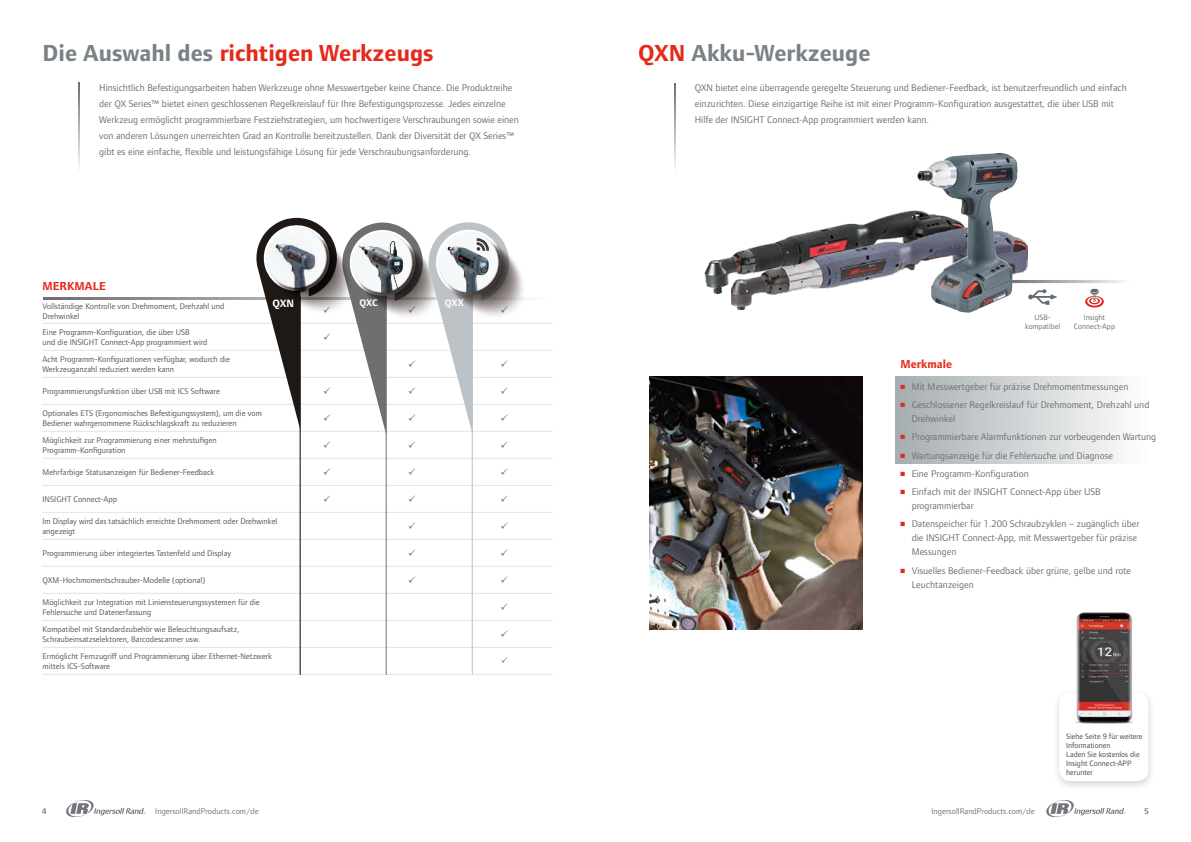
<style>
.page{position:relative;width:1191px;height:842px;background:#fff}
.page>*{position:absolute;margin:0;border:0;box-sizing:border-box;transform-origin:0 0}
.t1{font:700 24px "Foundry Form Sans";color:#e52a1b}
.t2{font:700 24px "Foundry Form Sans";color:#7b8286}
.t3{font:700 12px "Foundry Form Sans";color:#e52a1b}
.t4{font:700 11px "Foundry Form Sans";color:#fff}
.t5{font:10px/16px "Foundry Form Sans";color:#706f6f}
.t6{font:700 10px "Foundry Form Sans";letter-spacing:-.02em;color:#fff}
.t7{font:8.5px/10px "Foundry Form Sans";color:#575756}
.t8{font:8.5px "Foundry Form Sans";color:#75767c}
.t9{font:600 8.5px "Foundry Form Sans";color:#75767c}
.t10{font:8px/9px "Foundry Form Sans";color:#4a4a49}
.t11{font:8px/9px "Foundry Form Sans";color:#706f6f;text-align:center}
.s1{color:#7b8286}
.s2{color:#e52a1b}
</style>
<div class="page">
<svg style="left:66px;top:800px;width:79px;height:18px"></svg>
<svg style="left:1046px;top:800px;width:79px;height:18px"></svg>
<div style="left:895px;top:377px;width:253px;height:87px;background:linear-gradient(to right,#a6adb0,#fdfdfe)"></div>
<div style="left:1008px;top:280px;width:123px;height:3px;background:#706f6f;border:1px solid #706f6f"></div>
<svg style="left:43px;top:297px;width:429px;height:377px"></svg>
<hr style="left:43px;top:323px;width:243px;height:1px;background:#e3e3e3">
<hr style="left:456px;top:323px;width:97px;height:1px;background:#e3e3e3">
<hr style="left:43px;top:350px;width:243px;height:1px;background:#e3e3e3">
<hr style="left:456px;top:350px;width:97px;height:1px;background:#e3e3e3">
<hr style="left:43px;top:377px;width:243px;height:1px;background:#e3e3e3">
<hr style="left:456px;top:377px;width:97px;height:1px;background:#e3e3e3">
<hr style="left:43px;top:404px;width:243px;height:1px;background:#e3e3e3">
<hr style="left:456px;top:404px;width:97px;height:1px;background:#e3e3e3">
<hr style="left:43px;top:431px;width:243px;height:1px;background:#e3e3e3">
<hr style="left:456px;top:431px;width:97px;height:1px;background:#e3e3e3">
<hr style="left:43px;top:458px;width:243px;height:1px;background:#e3e3e3">
<hr style="left:286px;top:458px;width:82px;height:1px;background:#e3e3e3">
<hr style="left:368px;top:458px;width:88px;height:1px;background:#e3e3e3">
<hr style="left:456px;top:458px;width:97px;height:1px;background:#e3e3e3">
<hr style="left:43px;top:485px;width:243px;height:1px;background:#e3e3e3">
<hr style="left:286px;top:485px;width:82px;height:1px;background:#e3e3e3">
<hr style="left:368px;top:485px;width:88px;height:1px;background:#e3e3e3">
<hr style="left:456px;top:485px;width:97px;height:1px;background:#e3e3e3">
<hr style="left:43px;top:512px;width:243px;height:1px;background:#e3e3e3">
<hr style="left:286px;top:512px;width:82px;height:1px;background:#e3e3e3">
<hr style="left:368px;top:512px;width:88px;height:1px;background:#e3e3e3">
<hr style="left:456px;top:512px;width:97px;height:1px;background:#e3e3e3">
<hr style="left:43px;top:539px;width:243px;height:1px;background:#e3e3e3">
<hr style="left:286px;top:539px;width:82px;height:1px;background:#e3e3e3">
<hr style="left:368px;top:539px;width:88px;height:1px;background:#e3e3e3">
<hr style="left:456px;top:539px;width:97px;height:1px;background:#e3e3e3">
<hr style="left:43px;top:566px;width:243px;height:1px;background:#e3e3e3">
<hr style="left:286px;top:566px;width:82px;height:1px;background:#e3e3e3">
<hr style="left:368px;top:566px;width:88px;height:1px;background:#e3e3e3">
<hr style="left:456px;top:566px;width:97px;height:1px;background:#e3e3e3">
<hr style="left:43px;top:593px;width:243px;height:1px;background:#e3e3e3">
<hr style="left:286px;top:593px;width:82px;height:1px;background:#e3e3e3">
<hr style="left:368px;top:593px;width:88px;height:1px;background:#e3e3e3">
<hr style="left:456px;top:593px;width:97px;height:1px;background:#e3e3e3">
<hr style="left:43px;top:620px;width:243px;height:1px;background:#e3e3e3">
<hr style="left:286px;top:620px;width:82px;height:1px;background:#e3e3e3">
<hr style="left:368px;top:620px;width:88px;height:1px;background:#e3e3e3">
<hr style="left:456px;top:620px;width:97px;height:1px;background:#e3e3e3">
<hr style="left:43px;top:647px;width:243px;height:1px;background:#e3e3e3">
<hr style="left:286px;top:647px;width:82px;height:1px;background:#e3e3e3">
<hr style="left:368px;top:647px;width:88px;height:1px;background:#e3e3e3">
<hr style="left:456px;top:647px;width:97px;height:1px;background:#e3e3e3">
<hr style="left:43px;top:674px;width:243px;height:1px;background:#e3e3e3">
<hr style="left:286px;top:674px;width:82px;height:1px;background:#e3e3e3">
<hr style="left:368px;top:674px;width:88px;height:1px;background:#e3e3e3">
<hr style="left:456px;top:674px;width:97px;height:1px;background:#e3e3e3">
<hr style="left:79px;top:83px;width:1px;height:89px;background:#706f6f">
<img style="left:704px;top:210px;width:213px;height:91px">
<img style="left:732px;top:227px;width:295px;height:82px">
<img style="left:917px;top:153px;width:100px;height:160px">
<img style="left:649px;top:377px;width:213px;height:252px">
<hr style="left:43px;top:298px;width:510px;height:2px;background:#706f6f">
<hr style="left:300px;top:296px;width:1px;height:379px;background:#000">
<hr style="left:386px;top:296px;width:1px;height:379px;background:#747173">
<hr style="left:472px;top:295px;width:1px;height:379px;background:#bcc1c7">
<hr style="left:674px;top:83px;width:2px;height:90px;background:#706f6f">
<svg style="left:1083px;top:287px;width:22px;height:22px"></svg>
<svg style="left:1085px;top:289px;width:18px;height:18px"></svg>
<svg style="left:1028px;top:289px;width:29px;height:16px"></svg>
<div style="left:1052px;top:689px;width:103px;height:102px;background:#000;opacity:.17"></div>
<div style="left:1059px;top:692px;width:89px;height:89px;background:#fff;border-radius:11px"></div>
<img style="left:1061px;top:612px;width:84px;height:112px">
<svg style="left:256px;top:217px;width:272px;height:218px"></svg>
<svg style="left:324px;top:441px;width:6px;height:6px"></svg>
<svg style="left:409px;top:441px;width:6px;height:6px"></svg>
<svg style="left:324px;top:468px;width:6px;height:6px"></svg>
<svg style="left:409px;top:468px;width:6px;height:6px"></svg>
<svg style="left:324px;top:495px;width:6px;height:6px"></svg>
<svg style="left:409px;top:495px;width:6px;height:6px"></svg>
<svg style="left:409px;top:522px;width:6px;height:6px"></svg>
<svg style="left:409px;top:549px;width:6px;height:6px"></svg>
<svg style="left:409px;top:576px;width:6px;height:6px"></svg>
<h1 class="t1" style="left:43px;top:38px;width:392px"><span class="s1">Die Auswahl des</span> richtigen Werkzeugs</h1>
<p class="t5" style="left:99px;top:79px;width:421px">Hinsichtlich Befestigungsarbeiten haben Werkzeuge ohne Messwertgeber keine Chance. Die Produktreihe der QX Series™ bietet einen geschlossenen Regelkreislauf für Ihre Befestigungsprozesse. Jedes einzelne Werkzeug ermöglicht programmierbare Festziehstrategien, um hochwertigere Verschraubungen sowie einen von anderen Lösungen unerreichten Grad an Kontrolle bereitzustellen. Dank der Diversität der QX Series™ gibt es eine einfache, flexible und leistungsfähige Lösung für jede Verschraubungsanforderung.</p>
<p class="t3" style="left:43px;top:279px;width:65px">MERKMALE</p>
<p class="t7" style="left:43px;top:301px;width:183px">Vollständige Kontrolle von Drehmoment, Drehzahl und<br>Drehwinkel</p>
<p class="t7" style="left:43px;top:327px;width:167px">Eine Programm-Konfiguration, die über USB<br>und die INSIGHT Connect-App programmiert wird</p>
<p class="t7" style="left:43px;top:354px;width:189px">Acht Programm-Konfigurationen verfügbar, wodurch die<br>Werkzeuganzahl reduziert werden kann</p>
<p class="t7" style="left:43px;top:386px;width:179px">Programmierungsfunktion über USB mit ICS Software</p>
<p class="t7" style="left:43px;top:408px;width:221px">Optionales ETS (Ergonomisches Befestigungssystem), um die vom<br>Bediener wahrgenommene Rückschlagskraft zu reduzieren</p>
<p class="t7" style="left:43px;top:435px;width:176px">Möglichkeit zur Programmierung einer mehrstufigen<br>Programm-Konfiguration</p>
<p class="t7" style="left:43px;top:467px;width:173px">Mehrfarbige Statusanzeigen für Bediener-Feedback</p>
<p class="t7" style="left:43px;top:494px;width:76px">INSIGHT Connect-App</p>
<p class="t7" style="left:43px;top:516px;width:236px">Im Display wird das tatsächlich erreichte Drehmoment oder Drehwinkel angezeigt</p>
<p class="t7" style="left:43px;top:548px;width:190px">Programmierung über integriertes Tastenfeld und Display</p>
<p class="t7" style="left:43px;top:575px;width:164px">QXM-Hochmomentschrauber-Modelle (optional)</p>
<p class="t7" style="left:43px;top:597px;width:219px">Möglichkeit zur Integration mit Liniensteuerungssystemen für die<br>Fehlersuche und Datenerfassung</p>
<p class="t7" style="left:43px;top:624px;width:198px">Kompatibel mit Standardzubehör wie Beleuchtungsaufsatz,<br>Schraubeinsatzselektoren, Barcodescanner usw.</p>
<p class="t7" style="left:43px;top:651px;width:231px">Ermöglicht Fernzugriff und Programmierung über Ethernet-Netzwerk mittels ICS-Software</p>
<p class="t4" style="left:272px;top:297px;width:23px">QXN</p>
<p class="t6" style="left:359px;top:297px;width:20px">QXC</p>
<p class="t6" style="left:445px;top:297px;width:20px">QXX</p>
<h1 class="t2" style="left:638px;top:38px;width:234px"><span class="s2">QXN</span> Akku-Werkzeuge</h1>
<p class="t5" style="left:694px;top:79px;width:433px">QXN bietet eine überragende geregelte Steuerung und Bediener-Feedback, ist benutzerfreundlich und einfach einzurichten. Diese einzigartige Reihe ist mit einer Programm-Konfiguration ausgestattet, die über USB mit<br>Hilfe der INSIGHT Connect-App programmiert werden kann.</p>
<p class="t11" style="left:1025px;top:312px;width:36px">USB&shy;kompatibel</p>
<p class="t11" style="left:1074px;top:312px;width:43px">Insight<br>Connect-App</p>
<p class="t3" style="left:900px;top:357px;width:53px">Merkmale</p>
<p class="t5" style="left:900px;top:378px;width:230px"><span class="s2">■</span> Mit Messwertgeber für präzise Drehmomentmessungen</p>
<p class="t5" style="left:911px;top:398px;width:239px;line-height:14px;text-indent:-11px"><span class="s2">■</span> Geschlossener Regelkreislauf für Drehmoment, Drehzahl und<br>Drehwinkel</p>
<p class="t5" style="left:900px;top:429px;width:257px"><span class="s2">■</span> Programmierbare Alarmfunktionen zur vorbeugenden Wartung</p>
<p class="t5" style="left:900px;top:447px;width:214px"><span class="s2">■</span> Wartungsanzeige für die Fehlersuche und Diagnose</p>
<p class="t5" style="left:900px;top:465px;width:130px"><span class="s2">■</span> Eine Programm-Konfiguration</p>
<p class="t5" style="left:911px;top:485px;width:191px;line-height:14px;text-indent:-11px"><span class="s2">■</span> Einfach mit der INSIGHT Connect-App über USB programmierbar</p>
<p class="t5" style="left:911px;top:517px;width:229px;line-height:14px;text-indent:-11px"><span class="s2">■</span> Datenspeicher für 1.200 Schraubzyklen – zugänglich über die INSIGHT Connect-App, mit Messwertgeber für präzise<br>Messungen</p>
<p class="t5" style="left:911px;top:563px;width:221px;line-height:14px;text-indent:-11px"><span class="s2">■</span> Visuelles Bediener-Feedback über grüne, gelbe und rote<br>Leuchtanzeigen</p>
<p class="t10" style="left:1066px;top:732px;width:78px">Siehe Seite 9 für weitere<br>Informationen<br>Laden Sie kostenlos die<br>Insight Connect-APP herunter</p>
<p class="t9" style="left:42px;top:806px;width:6px">4</p>
<p class="t8" style="left:155px;top:806px;width:105px">IngersollRandProducts.com/de</p>
<p class="t8" style="left:931px;top:806px;width:105px">IngersollRandProducts.com/de</p>
<p class="t9" style="left:1144px;top:806px;width:6px">5</p>
</div>
